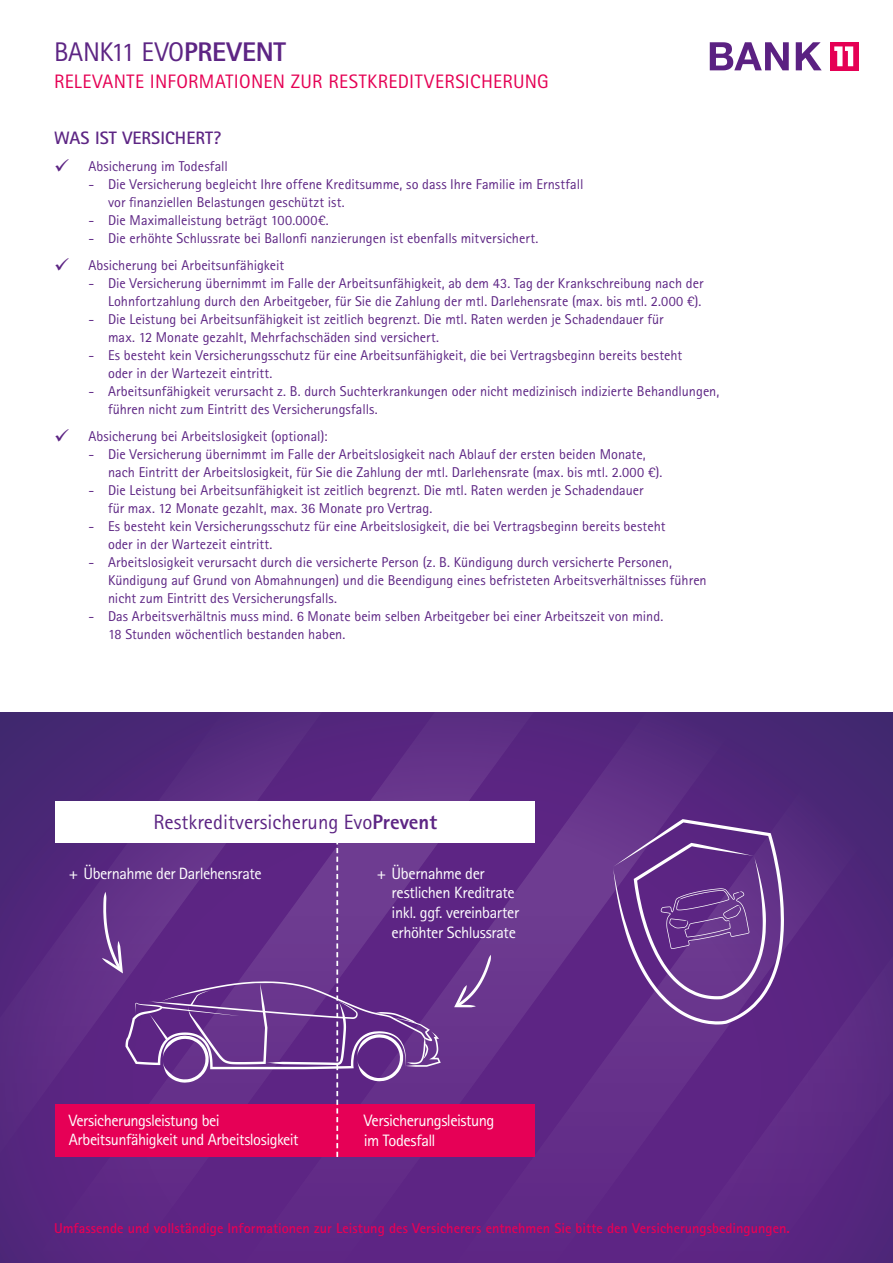
<style>
.page{position:relative;width:893px;height:1263px;background:#fff}
.page>*{position:absolute;margin:0;border:0;box-sizing:border-box;transform-origin:0 0}
.t1{font:27px "Rotis Sans Serif Std";letter-spacing:-.015em;color:#5d2584}
.t2{font:20.85px "Rotis Sans Serif Std";color:#5d2584}
.t3{font:19.5px "Rotis Sans Serif Std";letter-spacing:.01em;color:#e50054}
.t4{font:700 18px "Rotis Sans Serif Std";letter-spacing:.005em;color:#5d2584}
.t5{font:16.5px/19.8px "Rotis Sans Serif Std";letter-spacing:-.03em;color:#fff}
.t6{font:16.35px/19.6px "Rotis Sans Serif Std";letter-spacing:-.03em;color:#fff}
.t7{font:14.25px/18px "Rotis Sans Serif Std";color:#5d2584}
.t8{font:700 14.25px "Rotis Sans Serif Std";color:#e60056}
.s1{font-weight:800}
</style>
<div class="page">
<svg style="left:0;top:712px;width:893px;height:551px;background:#592981"></svg>
<div style="left:830px;top:42px;width:28px;height:28px;background:#e50054"></div>
<svg style="left:834px;top:46px;width:19px;height:20px"></svg>
<svg style="left:710px;top:42px;width:112px;height:28px"></svg>
<svg style="left:613px;top:819px;width:171px;height:205px;background:#704092"></svg>
<div style="left:55px;top:801px;width:480px;height:42px;background:#fff"></div>
<div style="left:55px;top:1104px;width:480px;height:53px;background:#e60056"></div>
<svg style="left:454px;top:955px;width:37px;height:52px;background:#7c509c"></svg>
<svg style="left:102px;top:843px;width:339px;height:314px"></svg>
<h1 class="t1" style="left:54px;top:36px;width:234px">BANK11 EVO<span class="s1">PREVENT</span></h1>
<h3 class="t3" style="left:54px;top:70px;width:496px">RELEVANTE INFORMATIONEN ZUR RESTKREDITVERSICHERUNG</h3>
<p class="t4" style="left:54px;top:127px;width:169px">WAS IST VERSICHERT?</p>
<p class="t7" style="left:54px;top:157px;width:175px">✓ Absicherung im Todesfall</p>
<p class="t7" style="left:108px;top:175px;width:477px;text-indent:-19px">- Die Versicherung begleicht Ihre offene Kreditsumme, so dass Ihre Familie im Ernstfall vor finanziellen Belastungen geschützt ist.</p>
<p class="t7" style="left:89px;top:211px;width:242px">- Die Maximalleistung beträgt 100.000€.</p>
<p class="t7" style="left:89px;top:229px;width:451px">- Die erhöhte Schlussrate bei Ballonfi nanzierungen ist ebenfalls mitversichert.</p>
<p class="t7" style="left:54px;top:256px;width:232px">✓ Absicherung bei Arbeitsunfähigkeit</p>
<p class="t7" style="left:89px;top:274px;width:616px;text-align:right">- Die Versicherung übernimmt im Falle der Arbeitsunfähigkeit, ab dem 43. Tag der Krankschreibung nach der<br>Lohnfortzahlung durch den Arbeitgeber, für Sie die Zahlung der mtl. Darlehensrate (max. bis mtl. 2.000 €).</p>
<p class="t7" style="left:108px;top:310px;width:557px;text-indent:-19px">- Die Leistung bei Arbeitsunfähigkeit ist zeitlich begrenzt. Die mtl. Raten werden je Schadendauer für max. 12 Monate gezahlt, Mehrfachschäden sind versichert.</p>
<p class="t7" style="left:108px;top:346px;width:576px;text-indent:-19px">- Es besteht kein Versicherungsschutz für eine Arbeitsunfähigkeit, die bei Vertragsbeginn bereits besteht oder in der Wartezeit eintritt.</p>
<p class="t7" style="left:108px;top:382px;width:613px;text-indent:-19px">- Arbeitsunfähigkeit verursacht z. B. durch Suchterkrankungen oder nicht medizinisch indizierte Behandlungen, führen nicht zum Eintritt des Versicherungsfalls.</p>
<p class="t7" style="left:54px;top:427px;width:275px">✓ Absicherung bei Arbeitslosigkeit (optional):</p>
<p class="t7" style="left:108px;top:445px;width:556px;text-indent:-19px">- Die Versicherung übernimmt im Falle der Arbeitslosigkeit nach Ablauf der ersten beiden Monate, nach Eintritt der Arbeitslosigkeit, für Sie die Zahlung der mtl. Darlehensrate (max. bis mtl. 2.000 €).</p>
<p class="t7" style="left:108px;top:481px;width:537px;text-indent:-19px">- Die Leistung bei Arbeitsunfähigkeit ist zeitlich begrenzt. Die mtl. Raten werden je Schadendauer für max. 12 Monate gezahlt, max. 36 Monate pro Vertrag.</p>
<p class="t7" style="left:108px;top:517px;width:559px;text-indent:-19px">- Es besteht kein Versicherungsschutz für eine Arbeitslosigkeit, die bei Vertragsbeginn bereits besteht oder in der Wartezeit eintritt.</p>
<p class="t7" style="left:108px;top:553px;width:600px;text-indent:-19px">- Arbeitslosigkeit verursacht durch die versicherte Person (z. B. Kündigung durch versicherte Personen,<br>Kündigung auf Grund von Abmahnungen) und die Beendigung eines befristeten Arbeitsverhältnisses führen nicht zum Eintritt des Versicherungsfalls.</p>
<p class="t7" style="left:108px;top:607px;width:557px;text-indent:-19px">- Das Arbeitsverhältnis muss mind. 6 Monate beim selben Arbeitgeber bei einer Arbeitszeit von mind.<br>18 Stunden wöchentlich bestanden haben.</p>
<h2 class="t2" style="left:153px;top:810px;width:285px">Restkreditversicherung Evo<span class="s1">Prevent</span></h2>
<p class="t6" style="left:69px;top:863px;width:194px">+ Übernahme der Darlehensrate</p>
<p class="t6" style="left:392px;top:863px;width:129px;text-indent:-15px">+ Übernahme der restlichen Kreditrate inkl. ggf. vereinbarter erhöhter Schlussrate</p>
<p class="t6" style="left:69px;top:1110px;width:231px">Versicherungsleistung bei<br>Arbeitsunfähigkeit und Arbeitslosigkeit</p>
<p class="t5" style="left:364px;top:1110px;width:132px">Versicherungsleistung im Todesfall</p>
<p class="t8" style="left:54px;top:1219px;width:737px">Umfassende und vollständige Informationen zur Leistung des Versicherers entnehmen Sie bitte den Versicherungsbedingungen.</p>
</div>
